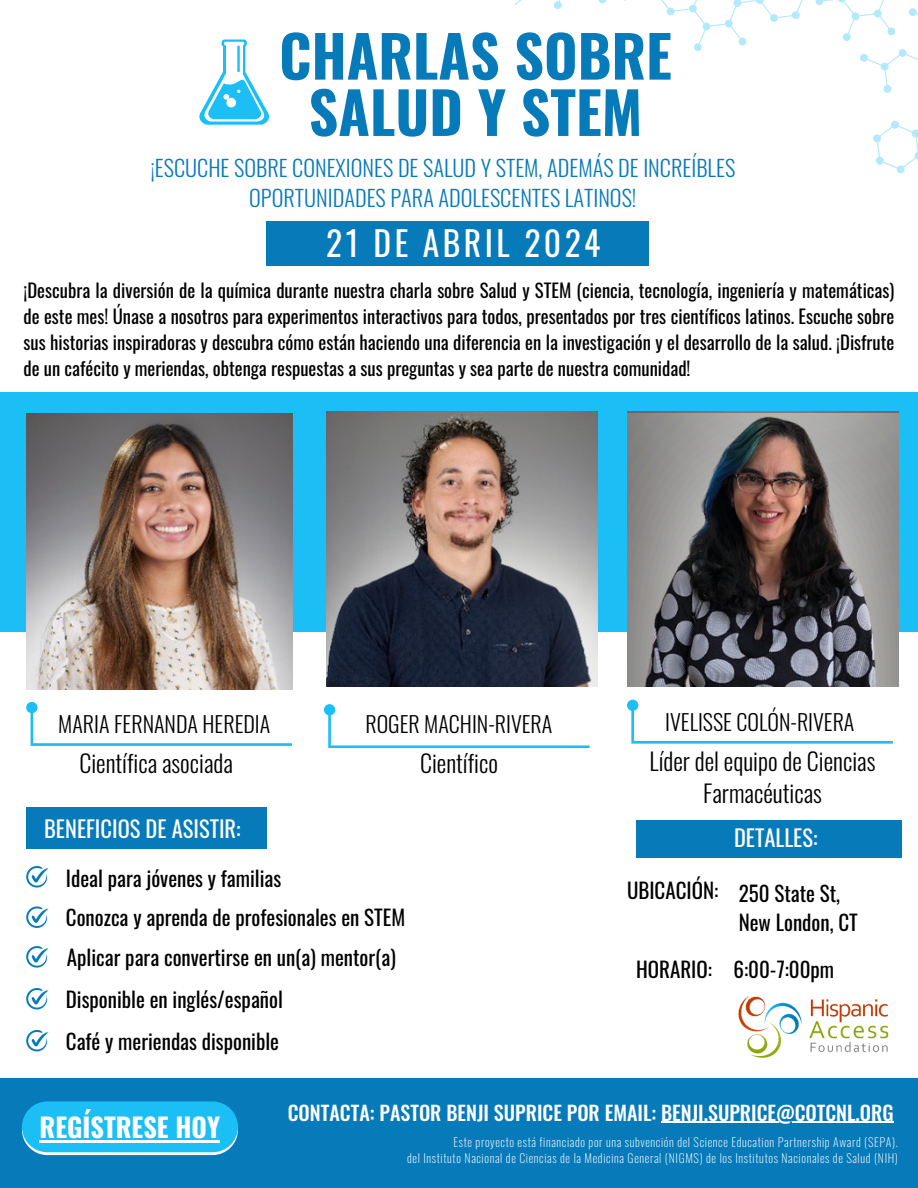
<style>
.page{position:relative;width:918px;height:1188px;background:#fff}
.page>*{position:absolute;margin:0;border:0;box-sizing:border-box;transform-origin:0 0}
.t1{font:700 57.6px/56.2px "Oswald";color:#077ab9;text-align:center}
.t2{font:33.6px "Oswald";letter-spacing:.1em;color:#fff}
.t3{font:700 26.4px "Oswald";color:#fff}
.t4{font:300 24px/32.7px "Oswald";color:#000;text-align:center}
.t5{font:22.5px "Oswald";color:#fff}
.t6{font:300 22.35px/30.8px "Oswald";color:#077ab9;text-align:center}
.t7{font:300 22.05px "Oswald";color:#000}
.t8{font:21px/29.2px "Oswald";color:#000}
.t9{font:500 20.1px "Oswald";color:#fff}
.t10{font:18.75px/25.8px "Oswald";color:#000;text-align:justify}
.t11{font:200 12px "Oswald";letter-spacing:.05em;color:#fff}
</style>
<div class="page">
<svg style="left:249px;top:0;width:669px;height:393px"></svg>
<svg style="left:223px;top:0;width:313px;height:214px"></svg>
<div style="left:267px;top:221px;width:382px;height:45px;background:#077ab9"></div>
<div style="left:0;top:1078px;width:918px;height:110px;background:#077ab9"></div>
<img style="left:738px;top:996px;width:151px;height:62px">
<svg style="left:22px;top:1132px;width:216px;height:23px"></svg>
<div style="left:22px;top:1101px;width:216px;height:51px;background:#1bbff6;border-radius:25px"></div>
<hr style="left:40px;top:1141px;width:180px;height:2px;background:#fff">
<div style="left:0;top:393px;width:918px;height:239px;background:#1bbff6"></div>
<img style="left:26px;top:414px;width:266px;height:275px">
<img style="left:327px;top:412px;width:271px;height:275px">
<img style="left:627px;top:412px;width:271px;height:275px">
<img style="left:627px;top:414px;width:271px;height:254px">
<div style="left:26px;top:702px;width:12px;height:11px;background:#1bbff6;border-radius:50%"></div>
<svg style="left:31px;top:708px;width:261px;height:38px"></svg>
<div style="left:324px;top:704px;width:11px;height:11px;background:#1bbff6;border-radius:50%"></div>
<svg style="left:328px;top:710px;width:261px;height:38px"></svg>
<div style="left:627px;top:700px;width:11px;height:11px;background:#1bbff6;border-radius:50%"></div>
<svg style="left:631px;top:705px;width:262px;height:38px"></svg>
<hr style="left:661px;top:1122px;width:233px;height:1px;background:#fff">
<div style="left:636px;top:820px;width:266px;height:38px;background:#077ab9"></div>
<svg style="left:199px;top:40px;width:73px;height:85px"></svg>
<div style="left:26px;top:807px;width:241px;height:42px;background:#077ab9"></div>
<svg style="left:26px;top:866px;width:23px;height:21px"></svg>
<svg style="left:26px;top:906px;width:23px;height:22px"></svg>
<svg style="left:26px;top:946px;width:23px;height:21px"></svg>
<svg style="left:26px;top:988px;width:23px;height:21px"></svg>
<svg style="left:26px;top:1030px;width:23px;height:21px"></svg>
<p class="t1" style="left:279px;top:25px;width:394px">CHARLAS SOBRE<br>SALUD Y STEM</p>
<h5 class="t6" style="left:150px;top:151px;width:586px">¡ESCUCHE SOBRE CONEXIONES DE SALUD Y STEM, ADEMÁS DE INCREÍBLES<br>OPORTUNIDADES PARA ADOLESCENTES LATINOS!</h5>
<p class="t2" style="left:326px;top:217px;width:276px">21 DE ABRIL 2024</p>
<p class="t10" style="left:24px;top:277px;width:872px">¡Descubra la diversión de la química durante nuestra charla sobre Salud y STEM (ciencia, tecnología, ingeniería y matemáticas) de este mes! Únase a nosotros para experimentos interactivos para todos, presentados por tres científicos latinos. Escuche sobre sus historias inspiradoras y descubra cómo están haciendo una diferencia en la investigación y el desarrollo de la salud. ¡Disfrute de un cafécito y meriendas, obtenga respuestas a sus preguntas y sea parte de nuestra comunidad!</p>
<p class="t7" style="left:58px;top:707px;width:213px">MARIA FERNANDA HEREDIA</p>
<p class="t7" style="left:365px;top:707px;width:188px">ROGER MACHIN-RIVERA</p>
<h5 class="t7" style="left:665px;top:704px;width:191px">IVELISSE COLÓN-RIVERA</h5>
<h4 class="t4" style="left:79px;top:746px;width:155px">Científica asociada</h4>
<h5 class="t4" style="left:420px;top:746px;width:79px">Científico</h5>
<p class="t4" style="left:650px;top:743px;width:228px">Líder del equipo de Ciencias<br>Farmacéuticas</p>
<h6 class="t5" style="left:44px;top:812px;width:198px">BENEFICIOS DE ASISTIR:</h6>
<h5 class="t5" style="left:734px;top:820px;width:85px">DETALLES:</h5>
<h6 class="t8" style="left:627px;top:875px;width:93px">UBICACIÓN:</h6>
<h4 class="t8" style="left:66px;top:862px;width:217px">Ideal para jóvenes y familias</h4>
<h5 class="t8" style="left:66px;top:902px;width:341px">Conozca y aprenda de profesionales en STEM</h5>
<p class="t8" style="left:67px;top:942px;width:330px">Aplicar para convertirse en un(a) mentor(a)</p>
<h6 class="t8" style="left:66px;top:984px;width:219px">Disponible en inglés/español</h6>
<p class="t8" style="left:66px;top:1026px;width:215px">Café y meriendas disponible</p>
<h5 class="t8" style="left:739px;top:877px;width:121px">250 State St,<br>New London, CT</h5>
<h4 class="t8" style="left:734px;top:954px;width:102px">6:00-7:00pm</h4>
<p class="t8" style="left:636px;top:954px;width:77px">HORARIO:</p>
<p class="t3" style="left:40px;top:1107px;width:182px">REGÍSTRESE HOY</p>
<p class="t9" style="left:288px;top:1097px;width:607px">CONTACTA: PASTOR BENJI SUPRICE POR EMAIL: BENJI.SUPRICE@COTCNL.ORG</p>
<h6 class="t11" style="left:454px;top:1133px;width:446px">Este proyecto está financiado por una subvención del Science Education Partnership Award (SEPA).</h6>
<h5 class="t11" style="left:407px;top:1149px;width:492px">del Instituto Nacional de Ciencias de la Medicina General (NIGMS) de los Institutos Nacionales de Salud (NIH)</h5>
</div>
